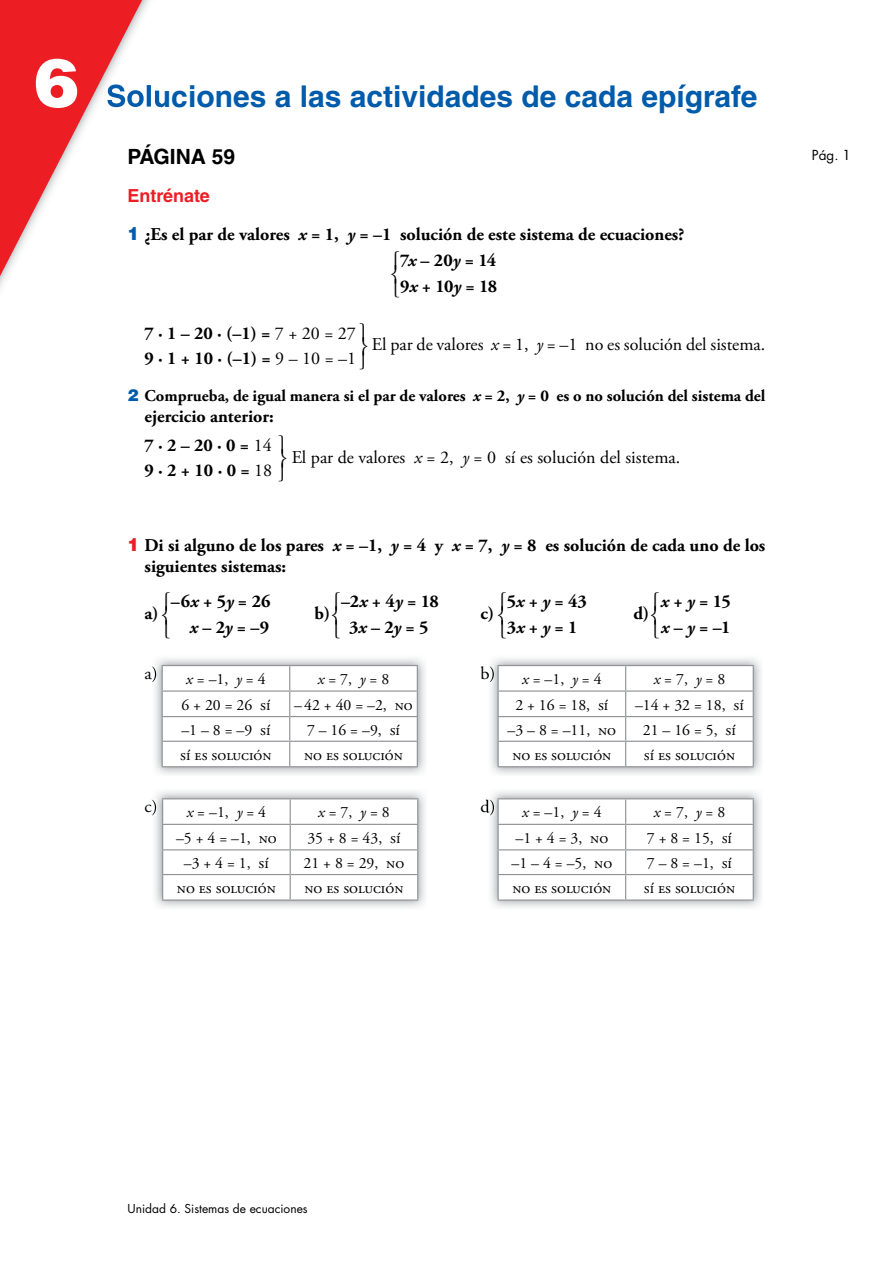
<style>
.page{position:relative;width:893px;height:1263px;background:#fff}
.page>*{position:absolute;margin:0;border:0;box-sizing:border-box;transform-origin:0 0}
.t1{font:900 67.5px "Helvetica LT Std";color:#fff}
.t2{font:700 30px "Helvetica LT Std";color:#005baa}
.t3{font:700 21px "Helvetica LT Std";color:#000}
.t4{font:700 18px/26.5px "Adobe Garamond Pro";color:#000}
.t5{font:18px "Adobe Garamond Pro";color:#000}
.t6{font:18px/14px "Anaya Math 1";color:#000}
.t7{font:700 18px "Helvetica LT Std";color:#ed1d24}
.t8{font:700 16.5px "Adobe Garamond Pro";color:#000}
.t9{font:15.75px "Adobe Garamond Pro";color:#000}
.t10{font:13.5px "Futura Std";color:#000}
.t11{font:12px "Futura Std";color:#000}
.s1{font-family:"Helvetica LT Std";font-weight:900;color:#005baa}
.s2{font-style:italic}
.s3{font-family:"Anaya Math 1";font-weight:400}
.s4{font-weight:400}
.s5{font-family:"Helvetica LT Std";font-weight:900;color:#ed1d24}
.s6{font-weight:500}
</style>
<div class="page">
<img style="left:155px;top:90px;width:6px;height:17px">
<svg style="left:0;top:0;width:151px;height:289px"></svg>
<img style="left:154px;top:658px;width:271px;height:116px">
<img style="left:152px;top:666px;width:4px;height:16px">
<svg style="left:162px;top:665px;width:256px;height:102px"></svg>
<img style="left:490px;top:658px;width:271px;height:116px">
<img style="left:488px;top:666px;width:6px;height:16px">
<hr style="left:497px;top:666px;width:2px;height:24px;background:#939598">
<hr style="left:497px;top:692px;width:2px;height:24px;background:#939598">
<hr style="left:497px;top:717px;width:2px;height:24px;background:#939598">
<hr style="left:497px;top:742px;width:2px;height:24px;background:#939598">
<hr style="left:497px;top:665px;width:129px;height:1px;background:#939598">
<hr style="left:497px;top:690px;width:129px;height:2px;background:#939598">
<hr style="left:497px;top:716px;width:129px;height:1px;background:#939598">
<hr style="left:497px;top:741px;width:129px;height:1px;background:#939598">
<hr style="left:497px;top:766px;width:129px;height:1px;background:#939598">
<svg style="left:498px;top:665px;width:256px;height:102px"></svg>
<img style="left:152px;top:791px;width:273px;height:116px">
<img style="left:152px;top:800px;width:4px;height:15px">
<hr style="left:162px;top:798px;width:128px;height:1px;background:#939598">
<hr style="left:162px;top:899px;width:128px;height:2px;background:#939598">
<hr style="left:290px;top:899px;width:128px;height:2px;background:#939598">
<hr style="left:290px;top:798px;width:128px;height:1px;background:#939598">
<svg style="left:162px;top:799px;width:256px;height:101px"></svg>
<img style="left:490px;top:791px;width:271px;height:116px">
<img style="left:488px;top:799px;width:7px;height:16px">
<hr style="left:497px;top:799px;width:2px;height:25px;background:#939598">
<hr style="left:497px;top:825px;width:2px;height:24px;background:#939598">
<hr style="left:497px;top:850px;width:2px;height:24px;background:#939598">
<hr style="left:497px;top:875px;width:2px;height:24px;background:#939598">
<hr style="left:497px;top:798px;width:129px;height:1px;background:#939598">
<hr style="left:497px;top:824px;width:129px;height:1px;background:#939598">
<hr style="left:497px;top:849px;width:129px;height:1px;background:#939598">
<hr style="left:497px;top:874px;width:129px;height:1px;background:#939598">
<hr style="left:497px;top:899px;width:129px;height:2px;background:#939598">
<hr style="left:626px;top:899px;width:128px;height:2px;background:#939598">
<hr style="left:626px;top:798px;width:128px;height:1px;background:#939598">
<svg style="left:498px;top:799px;width:256px;height:101px"></svg>
<h1 class="t1" style="left:34px;top:39px;width:47px">6</h1>
<h2 class="t2" style="left:106px;top:78px;width:653px">Soluciones a las actividades de cada epígrafe</h2>
<h3 class="t3" style="left:128px;top:144px;width:109px">PÁGINA 59</h3>
<p class="t7" style="left:128px;top:185px;width:84px">Entrénate</p>
<p class="t4" style="left:391px;top:221px;width:295px;text-indent:-263px"><span class="s1">1</span> ¿Es el par de valores <span class="s2">x</span> = 1, <span class="s2">y</span> = –1 solución de este sistema de ecuaciones? <span class="s3">°</span>7<span class="s2">x</span> – 20<span class="s2">y</span> = 14</p>
<p class="t6" style="left:391px;top:268px;width:10px">¢ £</p>
<p class="t4" style="left:400px;top:273px;width:99px">9<span class="s2">x</span> + 10<span class="s2">y</span> = 18</p>
<p class="t4" style="left:145px;top:320px;width:213px;line-height:25.2px">7 · 1 – 20 · (–1) = <span class="s4">7 + 20 = 27<br></span>9 · 1 + 10 · (–1) = <span class="s4">9 – 10 = –1</span></p>
<p class="t5" style="left:372px;top:333px;width:395px">El par de valores <span class="s2">x</span> = 1, <span class="s2">y</span> = –1 no es solución del sistema.</p>
<p class="t8" style="left:128px;top:387px;width:639px"><span class="s1">2</span> Comprueba, de igual manera si el par de valores <span class="s2">x</span> = 2, <span class="s2">y</span> = 0 es o no solución del sistema del</p>
<p class="t4" style="left:145px;top:403px;width:131px;line-height:28.7px">ejercicio anterior:<br>7 · 2 – 20 · 0 = <span class="s4">14</span></p>
<p class="t4" style="left:145px;top:458px;width:129px">9 · 2 + 10 · 0 = <span class="s4">18</span></p>
<p class="t5" style="left:292px;top:446px;width:390px">El par de valores <span class="s2">x</span> = 2, <span class="s2">y</span> = 0 sí es solución del sistema.</p>
<p class="t4" style="left:145px;top:535px;width:622px;line-height:21px;text-indent:-17px"><span class="s5">1</span> Di si alguno de los pares <span class="s2">x</span> = –1, <span class="s2">y</span> = 4 y <span class="s2">x</span> = 7, <span class="s2">y</span> = 8 es solución de cada uno de los siguientes sistemas:</p>
<p class="t4" style="left:145px;top:600px;width:16px">a)</p>
<p class="t4" style="left:162px;top:589px;width:110px"><span class="s3">°</span>–6<span class="s2">x</span> + 5<span class="s2">y</span> = 26</p>
<p class="t4" style="left:332px;top:589px;width:108px"><span class="s3">°</span>–2<span class="s2">x</span> + 4<span class="s2">y</span> = 18</p>
<p class="t4" style="left:498px;top:589px;width:91px"><span class="s3">°</span>5<span class="s2">x</span> + <span class="s2">y</span> = 43</p>
<p class="t4" style="left:651px;top:589px;width:81px"><span class="s3">°</span><span class="s2">x</span> + <span class="s2">y</span> = 15</p>
<p class="t6" style="left:162px;top:609px;width:10px">¢ £</p>
<p class="t6" style="left:332px;top:609px;width:10px">¢ £</p>
<p class="t6" style="left:498px;top:609px;width:10px">¢ £</p>
<p class="t6" style="left:651px;top:609px;width:10px">¢ £</p>
<p class="t4" style="left:315px;top:600px;width:17px">b)</p>
<p class="t4" style="left:634px;top:600px;width:17px">d)</p>
<p class="t4" style="left:480px;top:600px;width:15px">c)</p>
<p class="t4" style="left:349px;top:614px;width:81px">3<span class="s2">x</span> – 2<span class="s2">y</span> = 5</p>
<p class="t4" style="left:507px;top:614px;width:72px">3<span class="s2">x</span> + <span class="s2">y</span> = 1</p>
<p class="t4" style="left:661px;top:614px;width:71px"><span class="s2">x</span> – <span class="s2">y</span> = –1</p>
<p class="t4" style="left:190px;top:614px;width:81px"><span class="s2">x</span> – 2<span class="s2">y</span> = –9</p>
<p class="t9" style="left:145px;top:669px;width:123px"><sup>a)</sup> <span class="s2">x</span> = –1, <span class="s2">y</span> = 4</p>
<p class="t9" style="left:318px;top:669px;width:73px"><span class="s2">x</span> = 7, <span class="s2">y</span> = 8</p>
<p class="t9" style="left:181px;top:695px;width:91px">6 + 20 = 26 sí</p>
<p class="t9" style="left:294px;top:695px;width:120px">– 42 + 40 = –2, no</p>
<p class="t9" style="left:181px;top:720px;width:91px">–1 – 8 = –9 sí</p>
<p class="t9" style="left:307px;top:720px;width:95px">7 – 16 = –9, sí</p>
<p class="t9" style="left:180px;top:745px;width:93px">sí es solución</p>
<p class="t9" style="left:304px;top:745px;width:100px">no es solución</p>
<p class="t9" style="left:145px;top:803px;width:123px"><sup>c)</sup> <span class="s2">x</span> = –1, <span class="s2">y</span> = 4</p>
<p class="t9" style="left:318px;top:803px;width:73px"><span class="s2">x</span> = 7, <span class="s2">y</span> = 8</p>
<p class="t9" style="left:176px;top:828px;width:102px">–5 + 4 = –1, no</p>
<p class="t9" style="left:307px;top:828px;width:95px">35 + 8 = 43, sí</p>
<p class="t9" style="left:184px;top:853px;width:87px">–3 + 4 = 1, sí</p>
<p class="t9" style="left:304px;top:853px;width:102px">21 + 8 = 29, no</p>
<p class="t9" style="left:177px;top:878px;width:100px">no es solución</p>
<p class="t9" style="left:304px;top:878px;width:100px">no es solución</p>
<p class="t9" style="left:480px;top:669px;width:123px"><sup>b)</sup> <span class="s2">x</span> = –1, <span class="s2">y</span> = 4</p>
<p class="t9" style="left:654px;top:669px;width:73px"><span class="s2">x</span> = 7, <span class="s2">y</span> = 8</p>
<p class="t9" style="left:515px;top:695px;width:95px">2 + 16 = 18, sí</p>
<p class="t9" style="left:635px;top:695px;width:110px">–14 + 32 = 18, sí</p>
<p class="t9" style="left:508px;top:720px;width:110px">–3 – 8 = –11, no</p>
<p class="t9" style="left:643px;top:720px;width:95px">21 – 16 = 5, sí</p>
<p class="t9" style="left:512px;top:745px;width:100px">no es solución</p>
<p class="t9" style="left:644px;top:745px;width:93px">sí es solución</p>
<p class="t9" style="left:480px;top:803px;width:123px"><sup>d)</sup> <span class="s2">x</span> = –1, <span class="s2">y</span> = 4</p>
<p class="t9" style="left:654px;top:803px;width:73px"><span class="s2">x</span> = 7, <span class="s2">y</span> = 8</p>
<p class="t9" style="left:515px;top:828px;width:94px">–1 + 4 = 3, no</p>
<p class="t9" style="left:647px;top:828px;width:87px">7 + 8 = 15, sí</p>
<p class="t9" style="left:512px;top:853px;width:102px">–1 – 4 = –5, no</p>
<p class="t9" style="left:647px;top:853px;width:87px">7 – 8 = –1, sí</p>
<p class="t9" style="left:512px;top:878px;width:100px">no es solución</p>
<p class="t9" style="left:644px;top:878px;width:93px">sí es solución</p>
<p class="t10" style="left:812px;top:146px;width:40px">Pág. <span class="s6">1</span></p>
<p class="t11" style="left:128px;top:1201px;width:182px">Unidad 6. Sistemas de ecuaciones</p>
</div>
